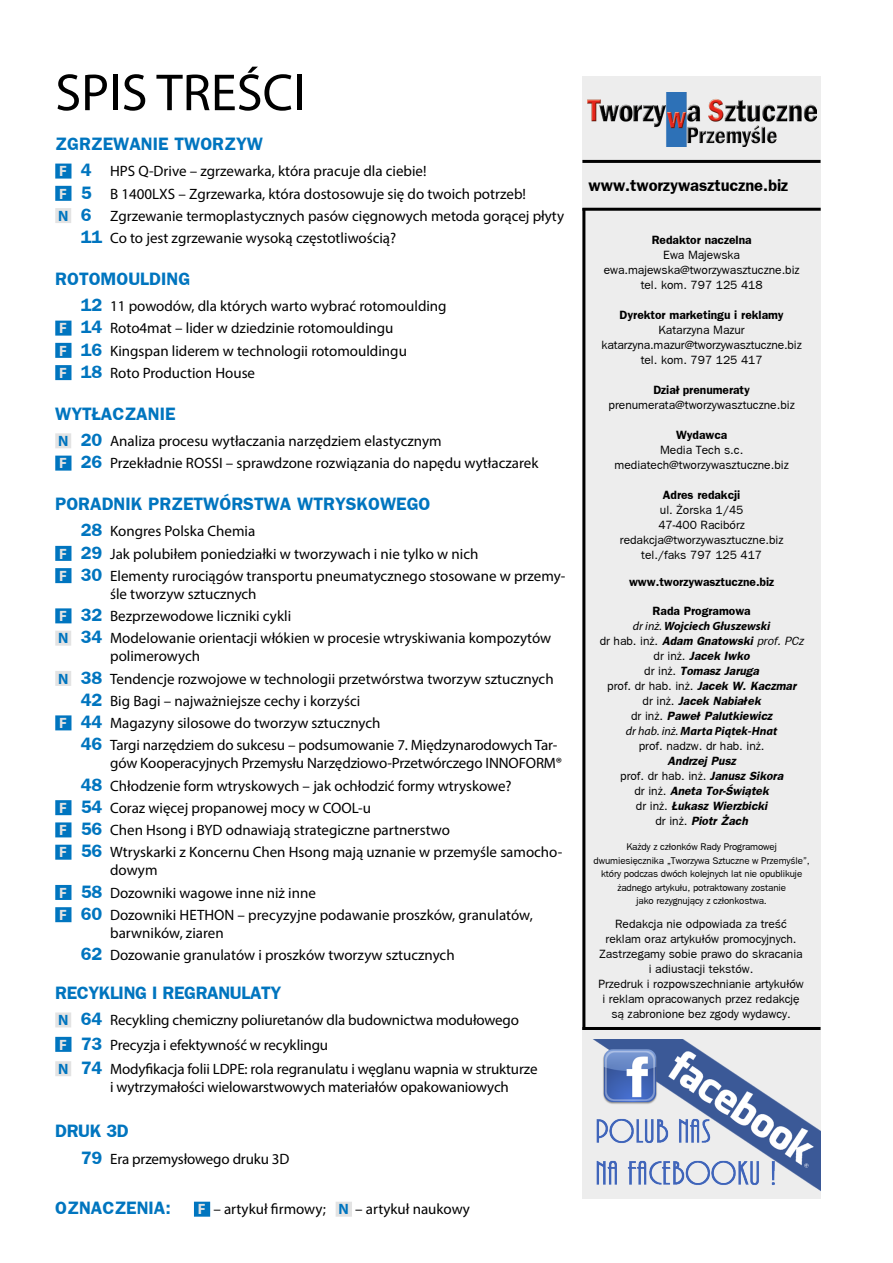
<style>
.page{position:relative;width:893px;height:1263px;background:#fff}
.page>*{position:absolute;margin:0;border:0;box-sizing:border-box;transform-origin:0 0}
.t1{font:52.5px "Myriad Pro";color:#000}
.t2{font:700 18px "Frankfurt Gothic";color:#0075bf}
.t3{font:700 18px "Frankfurt Gothic";letter-spacing:-.02em;color:#0075bf}
.t4{font:700 16.5px "Frankfurt Gothic";color:#000}
.t5{font:15px/22.2px "Myriad Pro";color:#000}
.t6{font:12px/15px "Frankfurt Gothic";color:#000;text-align:center}
.t7{font:italic 700 12px/15px "Frankfurt Gothic";color:#000;text-align:center}
.t8{font:700 12px "Frankfurt Gothic";color:#000}
.t9{font:italic 700 12px "Myriad Pro";color:#000}
.t10{font:9.75px/13.5px "Frankfurt Gothic";letter-spacing:-.01em;color:#000;text-align:center}
.s1{font-weight:700;color:#e3e3e3}
.s2{font-family:"Frankfurt Gothic";font-weight:700;font-size:18px;color:#0075bf}
.s3{font-weight:700;color:#0075bf}
.s4{font-weight:400}
.s5{font-weight:400;font-style:normal}
</style>
<div class="page">
<div style="left:194px;top:1202px;width:16px;height:15px;background:#0075bf"></div>
<div style="left:336px;top:1202px;width:16px;height:15px;background:#e3e3e3"></div>
<div style="left:582px;top:77px;width:238px;height:1122px;background:#ededed"></div>
<img style="left:587px;top:92px;width:229px;height:55px">
<hr style="left:582px;top:160px;width:238px;height:3px;background:#000">
<hr style="left:582px;top:208px;width:239px;height:3px;background:#000">
<hr style="left:582px;top:1027px;width:238px;height:3px;background:#000">
<hr style="left:582px;top:208px;width:3px;height:822px;background:#000">
<div style="left:55px;top:164px;width:16px;height:15px;background:#0075bf"></div>
<div style="left:55px;top:186px;width:16px;height:15px;background:#0075bf"></div>
<div style="left:55px;top:208px;width:16px;height:15px;background:#e3e3e3"></div>
<div style="left:55px;top:321px;width:16px;height:15px;background:#0075bf"></div>
<div style="left:55px;top:343px;width:16px;height:15px;background:#0075bf"></div>
<div style="left:55px;top:365px;width:16px;height:15px;background:#0075bf"></div>
<div style="left:55px;top:433px;width:16px;height:15px;background:#e3e3e3"></div>
<div style="left:55px;top:456px;width:16px;height:15px;background:#0075bf"></div>
<div style="left:55px;top:546px;width:16px;height:15px;background:#0075bf"></div>
<div style="left:55px;top:568px;width:16px;height:15px;background:#0075bf"></div>
<div style="left:55px;top:608px;width:16px;height:15px;background:#0075bf"></div>
<div style="left:55px;top:631px;width:16px;height:15px;background:#e3e3e3"></div>
<div style="left:55px;top:671px;width:16px;height:15px;background:#e3e3e3"></div>
<div style="left:55px;top:715px;width:16px;height:15px;background:#0075bf"></div>
<div style="left:55px;top:800px;width:16px;height:15px;background:#0075bf"></div>
<div style="left:55px;top:822px;width:16px;height:15px;background:#0075bf"></div>
<div style="left:55px;top:845px;width:16px;height:15px;background:#0075bf"></div>
<div style="left:55px;top:885px;width:16px;height:15px;background:#0075bf"></div>
<div style="left:55px;top:907px;width:16px;height:15px;background:#0075bf"></div>
<div style="left:55px;top:1012px;width:16px;height:15px;background:#e3e3e3"></div>
<div style="left:55px;top:1037px;width:16px;height:15px;background:#0075bf"></div>
<div style="left:55px;top:1061px;width:16px;height:15px;background:#e3e3e3"></div>
<img style="left:593px;top:1039px;width:228px;height:153px">
<h1 class="t1" style="left:55px;top:60px;width:252px">SPIS TREŚCI</h1>
<p class="t2" style="left:55px;top:133px;width:209px">ZGRZEWANIE TWORZYW</p>
<p class="t5" style="left:59px;top:160px;width:369px"><span class="s1">F</span> <span class="s2">4</span> HPS Q-Drive – zgrzewarka, która pracuje dla ciebie!</p>
<p class="t5" style="left:59px;top:182px;width:468px"><span class="s1">F</span> <span class="s2">5</span> B 1400LXS – Zgrzewarka, która dostosowuje się do twoich potrzeb!</p>
<p class="t5" style="left:58px;top:204px;width:507px"><span class="s3">N</span> <span class="s2">6</span> Zgrzewanie termoplastycznych pasów cięgnowych metoda gorącej płyty</p>
<p class="t5" style="left:81px;top:227px;width:317px"><span class="s2">11</span> Co to jest zgrzewanie wysoką częstotliwością?</p>
<p class="t2" style="left:55px;top:268px;width:137px">ROTOMOULDING</p>
<p class="t5" style="left:59px;top:295px;width:389px;text-indent:22px"><span class="s2">12</span> 11 powodów, dla których warto wybrać rotomoulding <span class="s1">F</span> <span class="s2">14</span> Roto4mat – lider w dziedzinie rotomouldingu<br><span class="s1">F</span> <span class="s2">16</span> Kingspan liderem w technologii rotomouldingu<br><span class="s1">F</span> <span class="s2">18</span> Roto Production House</p>
<p class="t2" style="left:55px;top:403px;width:122px">WYTŁACZANIE</p>
<p class="t5" style="left:58px;top:430px;width:482px"><span class="s3">N</span> <span class="s2">20</span> Analiza procesu wytłaczania narzędziem elastycznym<br><span class="s1">F</span> <span class="s2">26</span> Przekładnie ROSSI – sprawdzone rozwiązania do napędu wytłaczarek</p>
<p class="t2" style="left:55px;top:493px;width:377px">PORADNIK PRZETWÓRSTWA WTRYSKOWEGO</p>
<p class="t5" style="left:59px;top:520px;width:508px;text-indent:22px"><span class="s2">28</span> Kongres Polska Chemia<br><span class="s1">F</span> <span class="s2">29</span> Jak polubiłem poniedziałki w tworzywach i nie tylko w nich<br><span class="s1">F</span> <span class="s2">30</span> Elementy rurociągów transportu pneumatycznego stosowane w przemy-</p>
<p class="t5" style="left:58px;top:582px;width:495px;text-indent:52px">śle tworzyw sztucznych<br><span class="s1">F</span> <span class="s2">32</span> Bezprzewodowe liczniki cykli<br><span class="s3">N</span> <span class="s2">34</span> Modelowanie orientacji włókien w procesie wtryskiwania kompozytów</p>
<p class="t5" style="left:110px;top:645px;width:91px">polimerowych</p>
<p class="t5" style="left:58px;top:667px;width:497px"><span class="s3">N</span> <span class="s2">38</span> Tendencje rozwojowe w technologii przetwórstwa tworzyw sztucznych</p>
<p class="t5" style="left:81px;top:689px;width:281px"><span class="s2">42</span> Big Bagi – najważniejsze cechy i korzyści</p>
<p class="t5" style="left:59px;top:712px;width:323px"><span class="s1">F</span> <span class="s2">44</span> Magazyny silosowe do tworzyw sztucznych</p>
<p class="t5" style="left:81px;top:734px;width:478px"><span class="s2">46</span> Targi narzędziem do sukcesu – podsumowanie 7. Międzynarodowych Tar-</p>
<p class="t5" style="left:110px;top:752px;width:453px">gów Kooperacyjnych Przemysłu Narzędziowo-Przetwórczego INNOFORM®</p>
<p class="t5" style="left:81px;top:774px;width:432px"><span class="s2">48</span> Chłodzenie form wtryskowych – jak ochłodzić formy wtryskowe?</p>
<p class="t5" style="left:59px;top:796px;width:314px"><span class="s1">F</span> <span class="s2">54</span> Coraz więcej propanowej mocy w COOL-u</p>
<p class="t5" style="left:59px;top:819px;width:392px"><span class="s1">F</span> <span class="s2">56</span> Chen Hsong i BYD odnawiają strategiczne partnerstwo</p>
<p class="t5" style="left:59px;top:841px;width:505px"><span class="s1">F</span> <span class="s2">56</span> Wtryskarki z Koncernu Chen Hsong mają uznanie w przemyśle samocho-</p>
<p class="t5" style="left:59px;top:859px;width:475px;text-indent:51px">dowym<br><span class="s1">F</span> <span class="s2">58</span> Dozowniki wagowe inne niż inne<br><span class="s1">F</span> <span class="s2">60</span> Dozowniki HETHON – precyzyjne podawanie proszków, granulatów,</p>
<p class="t5" style="left:81px;top:921px;width:375px;text-indent:29px">barwników, ziaren<br><span class="s2">62</span> Dozowanie granulatów i proszków tworzyw sztucznych</p>
<p class="t3" style="left:55px;top:982px;width:228px">RECYKLING I REGRANULATY</p>
<p class="t5" style="left:58px;top:1008px;width:481px;line-height:24.5px"><span class="s3">N</span> <span class="s2">64</span> Recykling chemiczny poliuretanów dla budownictwa modułowego<br><span class="s1">F</span> <span class="s2">73</span> Precyzja i efektywność w recyklingu<br><span class="s3">N</span> <span class="s2">74</span> Modyfikacja folii LDPE: rola regranulatu i węglanu wapnia w strukturze</p>
<p class="t5" style="left:110px;top:1075px;width:400px">i wytrzymałości wielowarstwowych materiałów opakowaniowych</p>
<p class="t2" style="left:55px;top:1121px;width:75px">DRUK 3D</p>
<p class="t5" style="left:81px;top:1147px;width:210px"><span class="s2">79</span> Era przemysłowego druku 3D</p>
<p class="t2" style="left:55px;top:1198px;width:117px">OZNACZENIA:</p>
<p class="t5" style="left:198px;top:1198px;width:274px"><span class="s1">F</span> – artykuł firmowy; <span class="s3">N</span> – artykuł naukowy</p>
<p class="t4" style="left:589px;top:176px;width:201px">www.tworzywasztuczne.biz</p>
<p class="t8" style="left:652px;top:233px;width:101px">Redaktor naczelna</p>
<p class="t6" style="left:604px;top:247px;width:197px">Ewa Majewska ewa.majewska@tworzywasztuczne.biz tel. kom. 797 125 418</p>
<p class="t8" style="left:620px;top:308px;width:166px">Dyrektor marketingu i reklamy</p>
<p class="t6" style="left:602px;top:322px;width:202px">Katarzyna Mazur katarzyna.mazur@tworzywasztuczne.biz tel. kom. 797 125 417</p>
<p class="t8" style="left:653px;top:383px;width:98px">Dział prenumeraty</p>
<p class="t6" style="left:609px;top:397px;width:188px">prenumerata@tworzywasztuczne.biz</p>
<p class="t8" style="left:676px;top:428px;width:53px">Wydawca</p>
<p class="t6" style="left:615px;top:442px;width:176px">Media Tech s.c. mediatech@tworzywasztuczne.biz</p>
<p class="t8" style="left:663px;top:488px;width:79px">Adres redakcji</p>
<p class="t6" style="left:620px;top:502px;width:165px">ul. Żorska 1/45<br>47-400 Racibórz redakcja@tworzywasztuczne.biz tel./faks 797 125 417</p>
<p class="t8" style="left:629px;top:575px;width:147px">www.tworzywasztuczne.biz</p>
<p class="t8" style="left:653px;top:604px;width:100px">Rada Programowa</p>
<p class="t9" style="left:633px;top:618px;width:139px"><span class="s4">dr inż.</span> Wojciech Głuszewski</p>
<p class="t7" style="left:600px;top:633px;width:205px"><span class="s5">dr hab. inż.</span> Adam Gnatowski <span class="s4">prof. PCz </span><span class="s5">dr inż.</span> Jacek Iwko<br><span class="s5">dr inż.</span> Tomasz Jaruga<br><span class="s5">prof. dr hab. inż.</span> Jacek W. Kaczmar<br><span class="s5">dr inż.</span> Jacek Nabiałek<br><span class="s5">dr inż.</span> Paweł Palutkiewicz</p>
<p class="t9" style="left:626px;top:723px;width:153px"><span class="s4">dr hab. inż.</span> Marta Piątek-Hnat</p>
<p class="t6" style="left:639px;top:738px;width:127px">prof. nadzw. dr hab. inż.</p>
<p class="t7" style="left:620px;top:753px;width:164px">Andrzej Pusz<br><span class="s5">prof. dr hab. inż.</span> Janusz Sikora <span class="s5">dr inż.</span> Aneta Tor-Świątek<br><span class="s5">dr inż.</span> Łukasz Wierzbicki<br><span class="s5">dr inż.</span> Piotr Żach</p>
<p class="t10" style="left:594px;top:840px;width:218px">Każdy z członków Rady Programowej dwumiesięcznika „Tworzywa Sztuczne w Przemyśle”, który podczas dwóch kolejnych lat nie opublikuje żadnego artykułu, potraktowany zostanie<br>jako rezygnujący z członkostwa.</p>
<p class="t6" style="left:598px;top:916px;width:207px">Redakcja nie odpowiada za treść reklam oraz artykułów promocyjnych.<br>Zastrzegamy sobie prawo do skracania i adiustacji tekstów.<br>Przedruk i rozpowszechnianie artykułów i reklam opracowanych przez redakcję są zabronione bez zgody wydawcy.</p>
</div>
